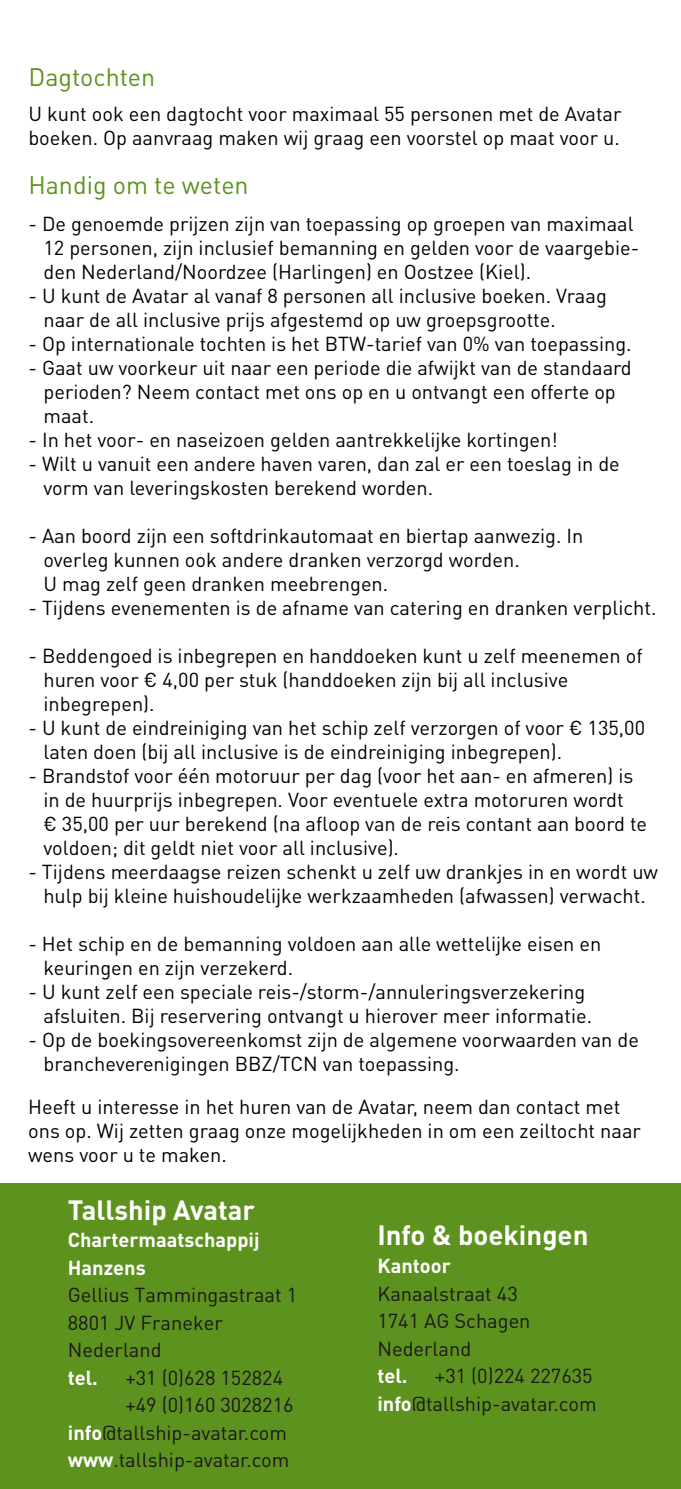
<style>
.page{position:relative;width:681px;height:1489px;background:#fff}
.page>*{position:absolute;margin:0;border:0;box-sizing:border-box;transform-origin:0 0}
.t1{font:700 27.5px "DINOT";color:#fff}
.t2{font:25px "DINOT";color:#5d921e}
.t3{font:20px/24px "DINOT";color:#000}
.t4{font:20px/27.5px "DINOT";color:#1a171b}
.t5{font:700 20px/27.5px "DINOT";color:#fff}
.s1{font-weight:700;color:#fff}
</style>
<div class="page">
<div style="left:0;top:1182px;width:680px;height:306px;background:#5d921e"></div>
<p class="t2" style="left:28px;top:60px;width:128px">Dagtochten</p>
<p class="t3" style="left:28px;top:101px;width:594px">U kunt ook een dagtocht voor maximaal 55 personen met de Avatar boeken. Op aanvraag maken wij graag een voorstel op maat voor u.</p>
<p class="t2" style="left:28px;top:168px;width:222px">Handig om te weten</p>
<p class="t3" style="left:43px;top:211px;width:597px;text-indent:-15px">- De genoemde prijzen zijn van toepassing op groepen van maximaal<br>12 personen, zijn inclusief bemanning en gelden voor de vaargebie&shy;den Nederland/Noordzee (Harlingen) en Oostzee (Kiel).</p>
<p class="t3" style="left:43px;top:283px;width:564px;text-indent:-15px">- U kunt de Avatar al vanaf 8 personen all inclusive boeken. Vraag naar de all inclusive prijs afgestemd op uw groepsgrootte.</p>
<p class="t3" style="left:29px;top:331px;width:604px">- Op internationale tochten is het BTW-tarief van 0% van toepassing.</p>
<p class="t3" style="left:43px;top:355px;width:589px;text-indent:-15px">- Gaat uw voorkeur uit naar een periode die afwijkt van de standaard perioden? Neem contact met ons op en u ontvangt een offerte op maat.</p>
<p class="t3" style="left:29px;top:427px;width:530px">- In het voor- en naseizoen gelden aantrekkelijke kortingen!</p>
<p class="t3" style="left:43px;top:451px;width:577px;text-indent:-15px">- Wilt u vanuit een andere haven varen, dan zal er een toeslag in de vorm van leveringskosten berekend worden.</p>
<p class="t3" style="left:43px;top:523px;width:541px;text-indent:-15px">- Aan boord zijn een softdrinkautomaat en biertap aanwezig. In overleg kunnen ook andere dranken verzorgd worden.<br>U mag zelf geen dranken meebrengen.</p>
<p class="t3" style="left:28px;top:595px;width:629px">- Tijdens evenementen is de afname van catering en dranken verplicht.</p>
<p class="t3" style="left:43px;top:643px;width:600px;text-indent:-15px">- Beddengoed is inbegrepen en handdoeken kunt u zelf meenemen of huren voor € 4,00 per stuk (handdoeken zijn bij all inclusive inbegrepen).</p>
<p class="t3" style="left:43px;top:715px;width:603px;text-indent:-15px">- U kunt de eindreiniging van het schip zelf verzorgen of voor € 135,00 laten doen (bij all inclusive is de eindreiniging inbegrepen).</p>
<p class="t3" style="left:43px;top:763px;width:605px;text-indent:-15px">- Brandstof voor één motoruur per dag (voor het aan- en afmeren) is in de huurprijs inbegrepen. Voor eventuele extra motoruren wordt<br>€ 35,00 per uur berekend (na afloop van de reis contant aan boord te voldoen; dit geldt niet voor all inclusive).</p>
<p class="t3" style="left:28px;top:859px;width:631px;text-align:center">- Tijdens meerdaagse reizen schenkt u zelf uw drankjes in en wordt uw hulp bij kleine huishoudelijke werkzaamheden (afwassen) verwacht.</p>
<p class="t3" style="left:43px;top:931px;width:559px;text-indent:-15px">- Het schip en de bemanning voldoen aan alle wettelijke eisen en keuringen en zijn verzekerd.</p>
<p class="t3" style="left:43px;top:979px;width:550px;text-indent:-15px">- U kunt zelf een speciale reis-/storm-/annuleringsverzekering afsluiten. Bij reservering ontvangt u hierover meer informatie.</p>
<p class="t3" style="left:43px;top:1027px;width:596px;text-indent:-15px">- Op de boekingsovereenkomst zijn de algemene voorwaarden van de brancheverenigingen BBZ/TCN van toepassing.</p>
<p class="t3" style="left:28px;top:1093px;width:614px">Heeft u interesse in het huren van de Avatar, neem dan contact met ons op. Wij zetten graag onze mogelijkheden in om een zeiltocht naar wens voor u te maken.</p>
<h1 class="t1" style="left:68px;top:1191px;width:188px">Tallship Avatar</h1>
<p class="t5" style="left:68px;top:1225px;width:193px">Chartermaatschappij<br>Hanzens</p>
<p class="t4" style="left:68px;top:1280px;width:231px">Gellius Tammingastraat 1<br>8801 JV Franeker<br>Nederland</p>
<p class="t5" style="left:68px;top:1362px;width:32px">tel.</p>
<p class="t4" style="left:125px;top:1362px;width:159px">+31 (0)628 152824</p>
<p class="t4" style="left:125px;top:1390px;width:170px">+49 (0)160 3028216</p>
<p class="t4" style="left:68px;top:1417px;width:221px"><span class="s1">info</span>@tallship-avatar.com</p>
<p class="t4" style="left:68px;top:1445px;width:223px"><span class="s1">www</span>.tallship-avatar.com</p>
<h1 class="t1" style="left:377px;top:1216px;width:212px">Info &amp; boekingen</h1>
<p class="t5" style="left:377px;top:1251px;width:75px">Kantoor</p>
<p class="t4" style="left:377px;top:1278px;width:154px">Kanaalstraat 43<br>1741 AG Schagen<br>Nederland</p>
<p class="t5" style="left:377px;top:1361px;width:32px">tel.</p>
<p class="t4" style="left:377px;top:1361px;width:221px;text-align:right">+31 (0)224 227635 <span class="s1">info</span>@tallship-avatar.com</p>
</div>
